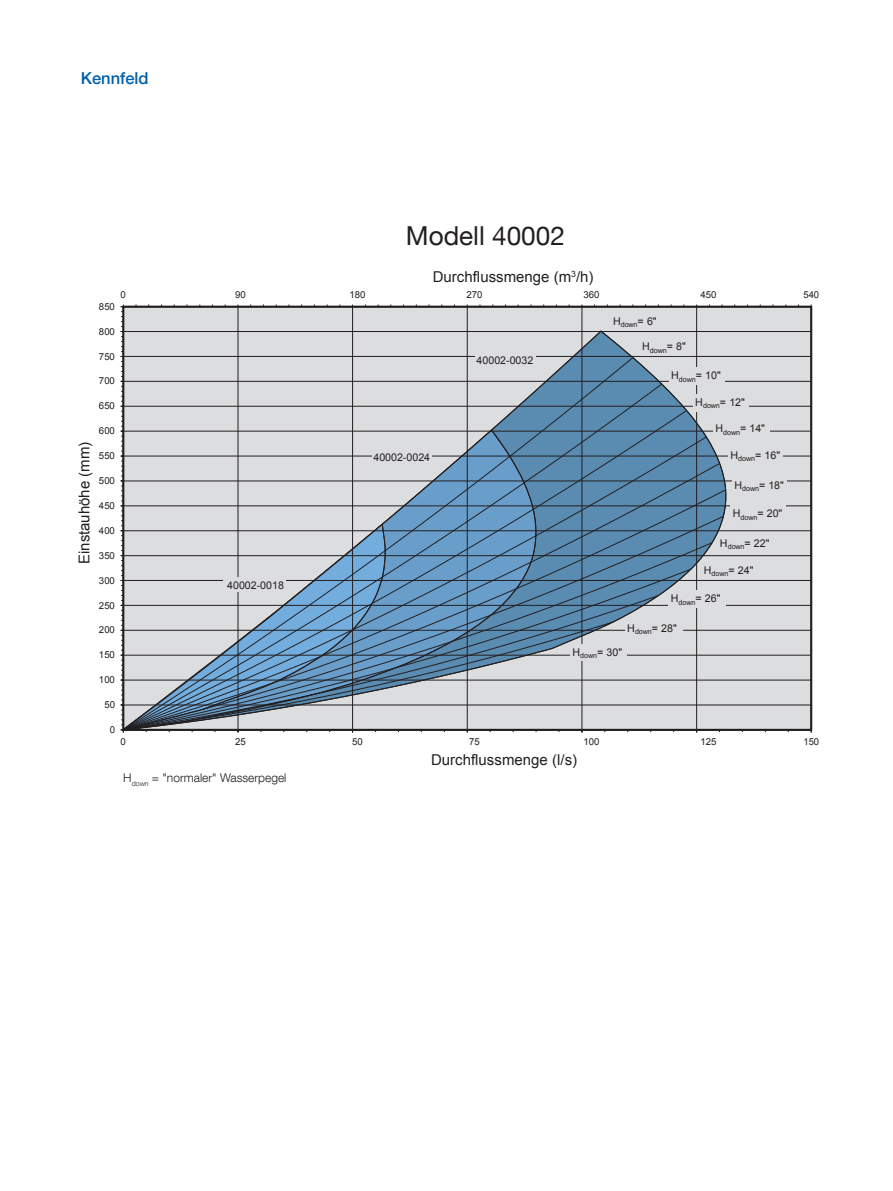
<style>
.page{position:relative;width:893px;height:1191px;background:#fff}
.page>*{position:absolute;margin:0;border:0;box-sizing:border-box;transform-origin:0 0}
.t1{font:26.1px "Helvetica Neue LT Com";color:#231f20}
.Subtitle{font:500 16.5px "Helvetica Neue LT Com";color:#0161aa}
.t2{font:15px "Arial";color:#231f20}
.Disclaimer__black{font:300 12px "Helvetica Neue LT Com";color:#231f20}
.t3{font:10.65px "Arial";color:#231f20}
.t4{font:9.6px "Arial";color:#231f20}
</style>
<div class="page">
<div style="left:124px;top:307px;width:686px;height:423px;background:#dcdddf"></div>
<hr style="left:123px;top:704px;width:688px;height:1px;background:#231f20">
<hr style="left:123px;top:680px;width:688px;height:1px;background:#231f20">
<hr style="left:123px;top:655px;width:688px;height:1px;background:#231f20">
<hr style="left:123px;top:630px;width:688px;height:1px;background:#231f20">
<hr style="left:123px;top:605px;width:688px;height:1px;background:#231f20">
<hr style="left:123px;top:580px;width:688px;height:1px;background:#231f20">
<hr style="left:123px;top:555px;width:688px;height:1px;background:#231f20">
<hr style="left:123px;top:530px;width:688px;height:1px;background:#231f20">
<hr style="left:123px;top:505px;width:688px;height:1px;background:#231f20">
<hr style="left:123px;top:481px;width:688px;height:1px;background:#231f20">
<hr style="left:123px;top:456px;width:688px;height:1px;background:#231f20">
<hr style="left:123px;top:431px;width:688px;height:1px;background:#231f20">
<hr style="left:123px;top:406px;width:688px;height:1px;background:#231f20">
<hr style="left:123px;top:381px;width:688px;height:1px;background:#231f20">
<hr style="left:123px;top:356px;width:688px;height:1px;background:#231f20">
<hr style="left:123px;top:331px;width:688px;height:1px;background:#231f20">
<hr style="left:582px;top:307px;width:1px;height:423px;background:#231f20">
<hr style="left:696px;top:307px;width:1px;height:423px;background:#231f20">
<hr style="left:123px;top:306px;width:688px;height:1px;background:#231f20">
<hr style="left:123px;top:729px;width:688px;height:1px;background:#231f20">
<svg style="left:614px;top:654px;width:45px;height:77px"></svg>
<svg style="left:560px;top:654px;width:54px;height:77px"></svg>
<svg style="left:120px;top:304px;width:440px;height:429px"></svg>
<svg style="left:187px;top:429px;width:349px;height:293px"></svg>
<svg style="left:551px;top:330px;width:176px;height:319px"></svg>
<div style="left:669px;top:367px;width:56px;height:18px;background:#dcdddf"></div>
<div style="left:713px;top:420px;width:56px;height:18px;background:#dcdddf"></div>
<div style="left:732px;top:476px;width:55px;height:18px;background:#dcdddf"></div>
<div style="left:717px;top:534px;width:56px;height:16px;background:#dcdddf"></div>
<div style="left:668px;top:590px;width:58px;height:18px;background:#dcdddf"></div>
<div style="left:570px;top:643px;width:57px;height:17px;background:#dcdddf"></div>
<div style="left:475px;top:352px;width:61px;height:16px;background:#dcdddf"></div>
<div style="left:372px;top:449px;width:60px;height:14px;background:#dcdddf"></div>
<div style="left:224px;top:577px;width:62px;height:14px;background:#dcdddf"></div>
<div style="left:640px;top:338px;width:49px;height:18px;background:#dcdddf"></div>
<div style="left:693px;top:394px;width:56px;height:17px;background:#dcdddf"></div>
<div style="left:728px;top:446px;width:55px;height:18px;background:#dcdddf"></div>
<div style="left:730px;top:505px;width:56px;height:16px;background:#dcdddf"></div>
<div style="left:701px;top:562px;width:56px;height:16px;background:#dcdddf"></div>
<div style="left:625px;top:619px;width:57px;height:18px;background:#dcdddf"></div>
<p class="Subtitle" style="left:81px;top:68px;width:69px">Kennfeld</p>
<p class="t1" style="left:406px;top:219px;width:161px">Modell 40002</p>
<p class="t2" style="left:433px;top:267px;width:162px">Durchflussmenge (m<sup>3</sup>/h)</p>
<p class="t4" style="left:121px;top:289px;width:7px">0</p>
<p class="t4" style="left:235px;top:289px;width:12px">90</p>
<p class="t4" style="left:349px;top:289px;width:17px">180</p>
<p class="t4" style="left:466px;top:289px;width:17px">270</p>
<p class="t4" style="left:583px;top:289px;width:17px">360</p>
<p class="t4" style="left:700px;top:289px;width:17px">450</p>
<p class="t4" style="left:803px;top:289px;width:17px">540</p>
<p class="t4" style="left:99px;top:300px;width:17px">850</p>
<p class="t4" style="left:99px;top:325px;width:17px">800</p>
<p class="t4" style="left:99px;top:350px;width:17px">750</p>
<p class="t4" style="left:99px;top:375px;width:17px">700</p>
<p class="t4" style="left:99px;top:400px;width:17px">650</p>
<p class="t4" style="left:99px;top:424px;width:17px">600</p>
<p class="t2" style="left:74px;top:564px;width:124px;rotate:-90deg">Einstauhöhe (mm)</p>
<p class="t4" style="left:99px;top:449px;width:17px">550</p>
<p class="t4" style="left:99px;top:474px;width:18px">500</p>
<p class="t4" style="left:99px;top:499px;width:17px">450</p>
<p class="t4" style="left:99px;top:524px;width:17px">400</p>
<p class="t4" style="left:99px;top:549px;width:17px">350</p>
<p class="t4" style="left:99px;top:574px;width:17px">300</p>
<p class="t4" style="left:99px;top:599px;width:17px">250</p>
<p class="t4" style="left:99px;top:624px;width:17px">200</p>
<p class="t4" style="left:99px;top:648px;width:18px">150</p>
<p class="t4" style="left:99px;top:673px;width:17px">100</p>
<p class="t4" style="left:104px;top:698px;width:12px">50</p>
<p class="t4" style="left:110px;top:723px;width:7px">0</p>
<p class="t3" style="left:227px;top:578px;width:58px">40002-0018</p>
<p class="t3" style="left:373px;top:450px;width:58px">40002-0024</p>
<p class="t3" style="left:477px;top:353px;width:58px">40002-0032</p>
<p class="t3" style="left:613px;top:314px;width:45px">H<sub>down</sub>= 6"</p>
<p class="t3" style="left:642px;top:340px;width:45px">H<sub>down</sub>= 8"</p>
<p class="t3" style="left:671px;top:368px;width:51px">H<sub>down</sub>= 10"</p>
<p class="t3" style="left:695px;top:395px;width:51px">H<sub>down</sub>= 12"</p>
<p class="t3" style="left:715px;top:421px;width:51px">H<sub>down</sub>= 14"</p>
<p class="t3" style="left:730px;top:448px;width:51px">H<sub>down</sub>= 16"</p>
<p class="t3" style="left:734px;top:478px;width:51px">H<sub>down</sub>= 18"</p>
<p class="t3" style="left:733px;top:506px;width:51px">H<sub>down</sub>= 20"</p>
<p class="t3" style="left:720px;top:536px;width:51px">H<sub>down</sub>= 22"</p>
<p class="t3" style="left:704px;top:563px;width:51px">H<sub>down</sub>= 24"</p>
<p class="t3" style="left:671px;top:591px;width:51px">H<sub>down</sub>= 26"</p>
<p class="t3" style="left:627px;top:621px;width:51px">H<sub>down</sub>= 28"</p>
<p class="t3" style="left:572px;top:645px;width:51px">H<sub>down</sub>= 30"</p>
<p class="t4" style="left:121px;top:735px;width:7px">0</p>
<p class="t4" style="left:235px;top:735px;width:12px">25</p>
<p class="t4" style="left:352px;top:735px;width:12px">50</p>
<p class="t4" style="left:469px;top:735px;width:12px">75</p>
<p class="t4" style="left:583px;top:735px;width:17px">100</p>
<p class="t4" style="left:700px;top:735px;width:17px">125</p>
<p class="t4" style="left:803px;top:735px;width:17px">150</p>
<p class="Disclaimer__black" style="left:123px;top:770px;width:165px">H<sub>down</sub> = "normaler" Wasserpegel</p>
<p class="t2" style="left:431px;top:749px;width:148px">Durchflussmenge (l/s)</p>
</div>
